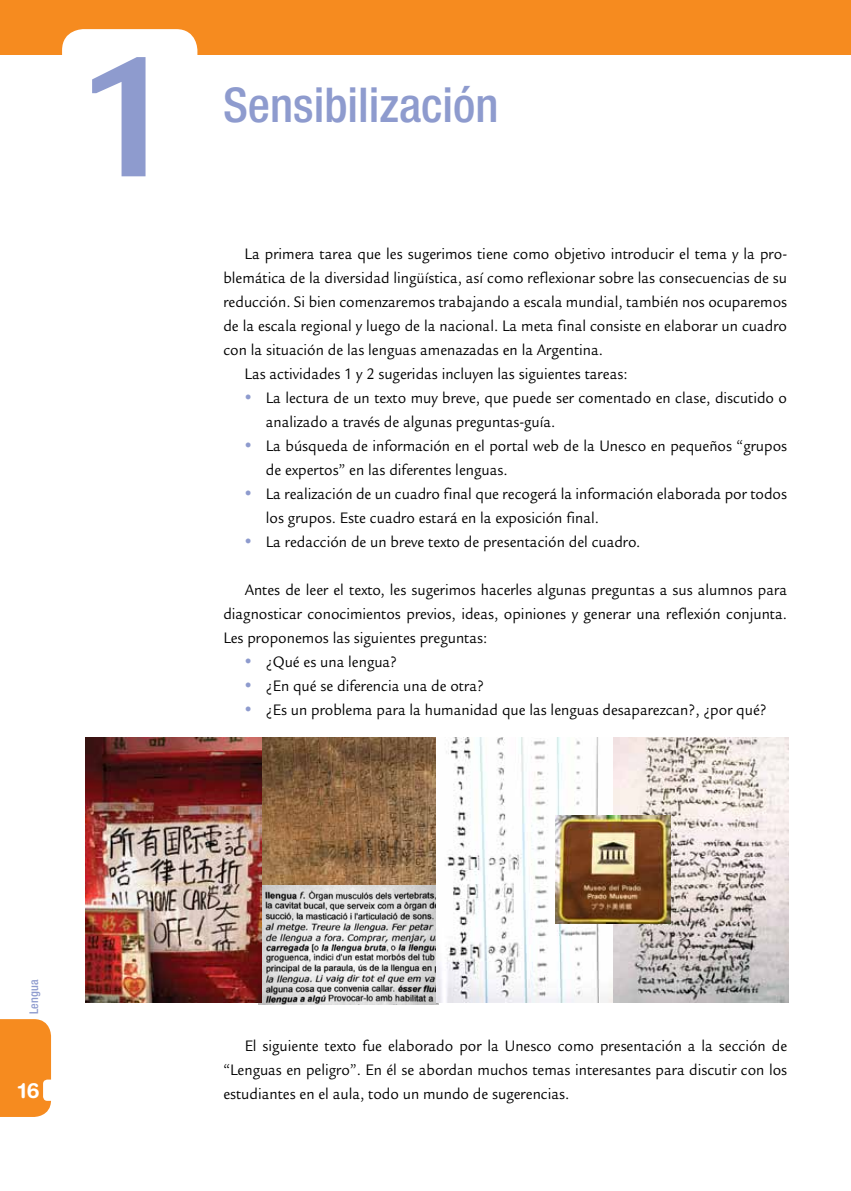
<style>
.page{position:relative;width:851px;height:1191px;background:#fff}
.page>*{position:absolute;margin:0;border:0;box-sizing:border-box;transform-origin:0 0}
.t1{font:700 185.85px "Legacy Sans Std";color:#8e9bce}
.t2{font:500 condensed 48px "Helvetica Neue LT Std";color:#8e9bce}
.t3{font:700 21px "Helvetica Rounded LT Std";color:#fff}
.t4{font:16.5px/24px "Legacy Sans Std";color:#000;scale:.93 1}
.t5{font:500 condensed 12px "Helvetica Neue LT Std";letter-spacing:.02em;color:#8e9bce}
.s1{color:#8e9bce}
</style>
<div class="page">
<div style="left:0;top:1019px;width:51px;height:98px;background:#f68b1f"></div>
<div style="left:43px;top:1079px;width:21px;height:21px;background:#fff;border-radius:4px"></div>
<div style="left:0;top:0;width:850px;height:54px;background:#f68b1f"></div>
<div style="left:62px;top:29px;width:135px;height:66px;background:#fff;border-radius:21px"></div>
<img style="left:438px;top:737px;width:350px;height:265px">
<img style="left:261px;top:737px;width:204px;height:154px">
<img style="left:259px;top:885px;width:179px;height:119px">
<img style="left:85px;top:737px;width:176px;height:265px">
<img style="left:556px;top:815px;width:114px;height:108px">
<h1 class="t1" style="left:78px;top:11px;width:105px">1</h1>
<h2 class="t2" style="left:223px;top:76px;width:277px">Sensibilización</h2>
<p class="t4" style="left:244px;top:242px;width:584px">La primera tarea que les sugerimos tiene como objetivo introducir el tema y la pro-</p>
<p class="t4" style="left:223px;top:266px;width:607px">blemática de la diversidad lingüística, así como reflexionar sobre las consecuencias de su</p>
<p class="t4" style="left:223px;top:290px;width:607px">reducción. Si bien comenzaremos trabajando a escala mundial, también nos ocuparemos</p>
<p class="t4" style="left:223px;top:314px;width:607px">de la escala regional y luego de la nacional. La meta final consiste en elaborar un cuadro</p>
<p class="t4" style="left:223px;top:338px;width:409px">con la situación de las lenguas amenazadas en la Argentina.</p>
<p class="t4" style="left:244px;top:362px;width:413px">Las actividades 1 y 2 sugeridas incluyen las siguientes tareas:</p>
<p class="t4" style="left:266px;top:386px;width:562px;text-indent:-21px"><span class="s1">•</span> La lectura de un texto muy breve, que puede ser comentado en clase, discutido o analizado a través de algunas preguntas-guía.</p>
<p class="t4" style="left:266px;top:434px;width:562px;text-indent:-21px"><span class="s1">•</span> La búsqueda de información en el portal web de la Unesco en pequeños “grupos de expertos” en las diferentes lenguas.</p>
<p class="t4" style="left:266px;top:482px;width:562px;text-indent:-21px"><span class="s1">•</span> La realización de un cuadro final que recogerá la información elaborada por todos los grupos. Este cuadro estará en la exposición final.</p>
<p class="t4" style="left:244px;top:530px;width:427px"><span class="s1">•</span> La redacción de un breve texto de presentación del cuadro.</p>
<p class="t4" style="left:223px;top:578px;width:607px;text-align:justify;text-indent:21px">Antes de leer el texto, les sugerimos hacerles algunas preguntas a sus alumnos para diagnosticar conocimientos previos, ideas, opiniones y generar una reflexión conjunta.<br>Les proponemos las siguientes preguntas:</p>
<p class="t4" style="left:244px;top:650px;width:165px"><span class="s1">•</span> ¿Qué es una lengua?</p>
<p class="t4" style="left:244px;top:674px;width:259px"><span class="s1">•</span> ¿En qué se diferencia una de otra?</p>
<p class="t4" style="left:244px;top:698px;width:562px"><span class="s1">•</span> ¿Es un problema para la humanidad que las lenguas desaparezcan?, ¿por qué?</p>
<p class="t5" style="left:27px;top:1014px;width:36px;rotate:-90deg">Lengua</p>
<p class="t3" style="left:18px;top:1078px;width:23px">16</p>
<p class="t4" style="left:223px;top:1034px;width:607px;text-align:justify;text-indent:21px">El siguiente texto fue elaborado por la Unesco como presentación a la sección de “Lenguas en peligro”. En él se abordan muchos temas interesantes para discutir con los estudiantes en el aula, todo un mundo de sugerencias.</p>
</div>
